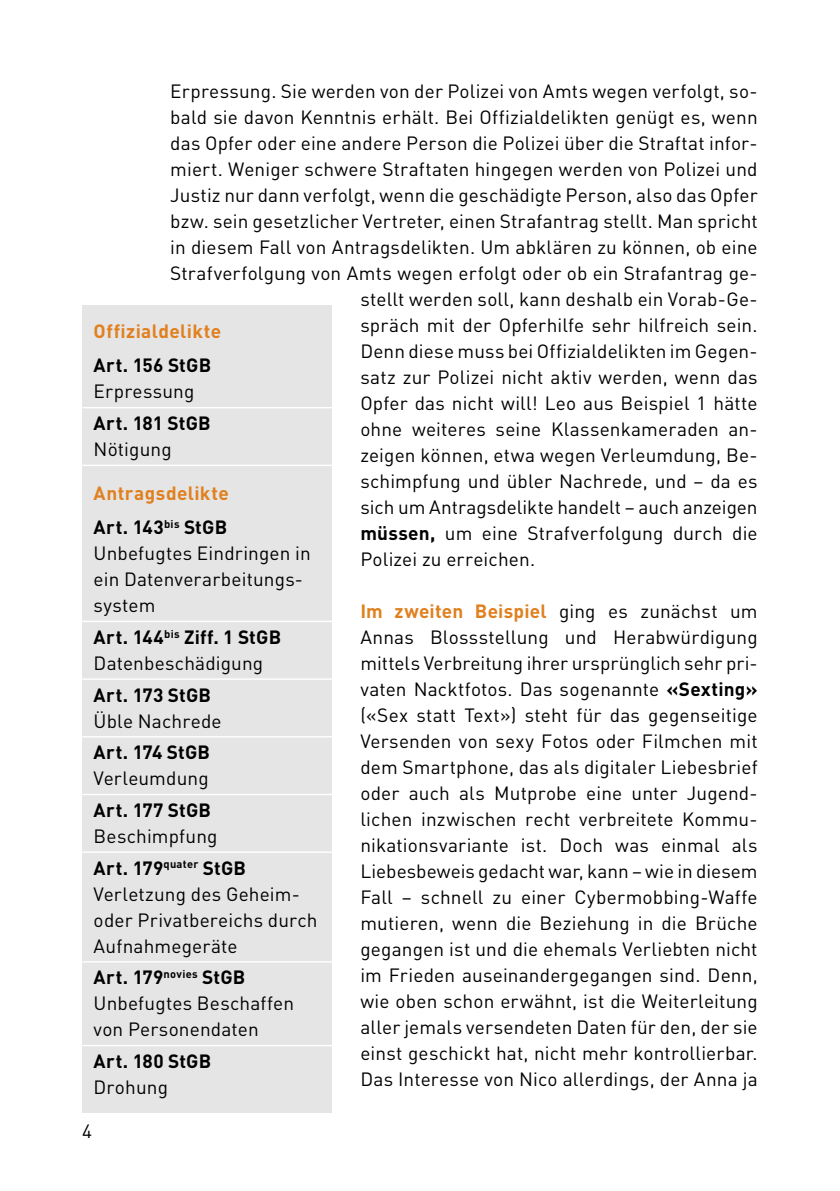
<style>
.page{position:relative;width:840px;height:1191px;background:#fff}
.page>*{position:absolute;margin:0;border:0;box-sizing:border-box;transform-origin:0 0}
.t1{font:19px/26px "DIN Weber";letter-spacing:.01em;color:#000}
.t2{font:700 19px/26px "DIN Weber";letter-spacing:.015em;color:#000}
.t3{font:700 19px/34px "DIN Weber";letter-spacing:.02em;color:#e0801f}
.t4{font:19px "DIN";color:#000}
.s1{font-weight:700}
.s2{font-weight:700;color:#e0801f}
.s3{color:#000}
.s4{font-weight:400}
</style>
<div class="page">
<div style="left:82px;top:305px;width:250px;height:807px;background:#e5e5e5"></div>
<hr style="left:82px;top:407px;width:250px;height:1px;background:#fff">
<hr style="left:82px;top:464px;width:250px;height:2px;background:#fff">
<hr style="left:82px;top:620px;width:250px;height:2px;background:#fff">
<hr style="left:82px;top:678px;width:250px;height:2px;background:#fff">
<hr style="left:82px;top:736px;width:250px;height:1px;background:#fff">
<hr style="left:82px;top:793px;width:250px;height:2px;background:#fff">
<hr style="left:82px;top:851px;width:250px;height:2px;background:#fff">
<hr style="left:82px;top:961px;width:250px;height:1px;background:#fff">
<hr style="left:82px;top:1045px;width:250px;height:1px;background:#fff">
<p class="t1" style="left:170px;top:78px;width:588px">Erpressung. Sie werden von der Polizei von Amts wegen verfolgt, so-</p>
<p class="t1" style="left:170px;top:104px;width:588px">bald sie davon Kenntnis erhält. Bei Offizialdelikten genügt es, wenn</p>
<p class="t1" style="left:170px;top:130px;width:588px">das Opfer oder eine andere Person die Polizei über die Straftat infor-</p>
<p class="t1" style="left:170px;top:156px;width:588px">miert. Weniger schwere Straftaten hingegen werden von Polizei und</p>
<p class="t1" style="left:170px;top:182px;width:588px">Justiz nur dann verfolgt, wenn die geschädigte Person, also das Opfer</p>
<p class="t1" style="left:170px;top:208px;width:588px">bzw. sein gesetzlicher Vertreter, einen Strafantrag stellt. Man spricht</p>
<p class="t1" style="left:170px;top:234px;width:588px">in diesem Fall von Antragsdelikten. Um abklären zu können, ob eine</p>
<p class="t1" style="left:170px;top:260px;width:588px">Strafverfolgung von Amts wegen erfolgt oder ob ein Strafantrag ge-</p>
<p class="t1" style="left:360px;top:286px;width:398px">stellt werden soll, kann deshalb ein Vorab-Ge-</p>
<p class="t1" style="left:360px;top:312px;width:398px">spräch mit der Opferhilfe sehr hilfreich sein.</p>
<p class="t1" style="left:360px;top:338px;width:398px">Denn diese muss bei Offizialdelikten im Gegen-</p>
<p class="t1" style="left:360px;top:364px;width:398px">satz zur Polizei nicht aktiv werden, wenn das</p>
<p class="t1" style="left:360px;top:390px;width:398px">Opfer das nicht will! Leo aus Beispiel 1 hätte</p>
<p class="t1" style="left:360px;top:416px;width:398px">ohne weiteres seine Klassenkameraden an-</p>
<p class="t1" style="left:360px;top:442px;width:398px">zeigen können, etwa wegen Verleumdung, Be-</p>
<p class="t1" style="left:360px;top:468px;width:398px">schimpfung und übler Nachrede, und – da es</p>
<p class="t1" style="left:360px;top:494px;width:398px">sich um Antragsdelikte handelt – auch anzeigen</p>
<p class="t1" style="left:360px;top:520px;width:398px"><span class="s1">müssen,</span> um eine Strafverfolgung durch die</p>
<p class="t1" style="left:360px;top:546px;width:176px">Polizei zu erreichen.</p>
<p class="t1" style="left:360px;top:598px;width:398px;text-align:justify"><span class="s2">Im zweiten Beispiel</span> ging es zunächst um Annas Blossstellung und Herabwürdigung mittels Verbreitung ihrer ursprünglich sehr pri&shy;vaten Nacktfotos. Das sogenannte <span class="s1">«Sexting» </span>(«Sex statt Text») steht für das gegenseitige Versenden von sexy Fotos oder Filmchen mit dem Smartphone, das als digitaler Liebesbrief oder auch als Mutprobe eine unter Jugend&shy;lichen inzwischen recht verbreitete Kommu&shy;nikationsvariante ist. Doch was einmal als Liebesbeweis gedacht war, kann – wie in diesem Fall – schnell zu einer Cybermobbing-Waffe mutieren, wenn die Beziehung in die Brüche gegangen ist und die ehemals Verliebten nicht im Frieden auseinandergegangen sind. Denn, wie oben schon erwähnt, ist die Weiterleitung aller jemals versendeten Daten für den, der sie einst geschickt hat, nicht mehr kontrollierbar.<br>Das Interesse von Nico allerdings, der Anna ja</p>
<p class="t3" style="left:94px;top:314px;width:129px">Offizialdelikte</p>
<p class="t2" style="left:94px;top:352px;width:119px">Art. 156 StGB</p>
<p class="t1" style="left:94px;top:378px;width:102px">Erpressung</p>
<p class="t2" style="left:94px;top:409px;width:118px">Art. 181 StGB</p>
<p class="t1" style="left:94px;top:436px;width:79px">Nötigung</p>
<p class="t3" style="left:94px;top:475px;width:136px">Antragsdelikte<br><span class="s3">Art. 143</span><sup>bis</sup> <span class="s3">StGB</span></p>
<p class="t1" style="left:94px;top:540px;width:218px">Unbefugtes Eindringen in ein Datenverarbeitungs&shy;system</p>
<p class="t2" style="left:94px;top:623px;width:189px">Art. 144<sup>bis</sup> Ziff. 1 StGB<br><span class="s4">Datenbeschädigung</span></p>
<p class="t2" style="left:94px;top:681px;width:119px">Art. 173 StGB</p>
<p class="t1" style="left:94px;top:707px;width:129px">Üble Nachrede</p>
<p class="t2" style="left:94px;top:738px;width:118px">Art. 174 StGB</p>
<p class="t1" style="left:94px;top:765px;width:116px">Verleumdung</p>
<p class="t2" style="left:94px;top:796px;width:119px">Art. 177 StGB</p>
<p class="t1" style="left:94px;top:820px;width:154px;line-height:31.6px">Beschimpfung<br><span class="s1">Art. 179</span><sup>quater</sup> <span class="s1">StGB</span></p>
<p class="t1" style="left:94px;top:880px;width:225px">Verletzung des Geheim&shy;oder Privatbereichs durch<br>Aufnahmegeräte</p>
<p class="t1" style="left:94px;top:964px;width:202px"><span class="s1">Art. 179</span><sup>novies</sup> <span class="s1">StGB<br></span>Unbefugtes Beschaffen von Personendaten</p>
<p class="t2" style="left:94px;top:1047px;width:119px">Art. 180 StGB</p>
<p class="t1" style="left:94px;top:1073px;width:76px">Drohung</p>
<p class="t4" style="left:82px;top:1119px;width:11px">4</p>
</div>
